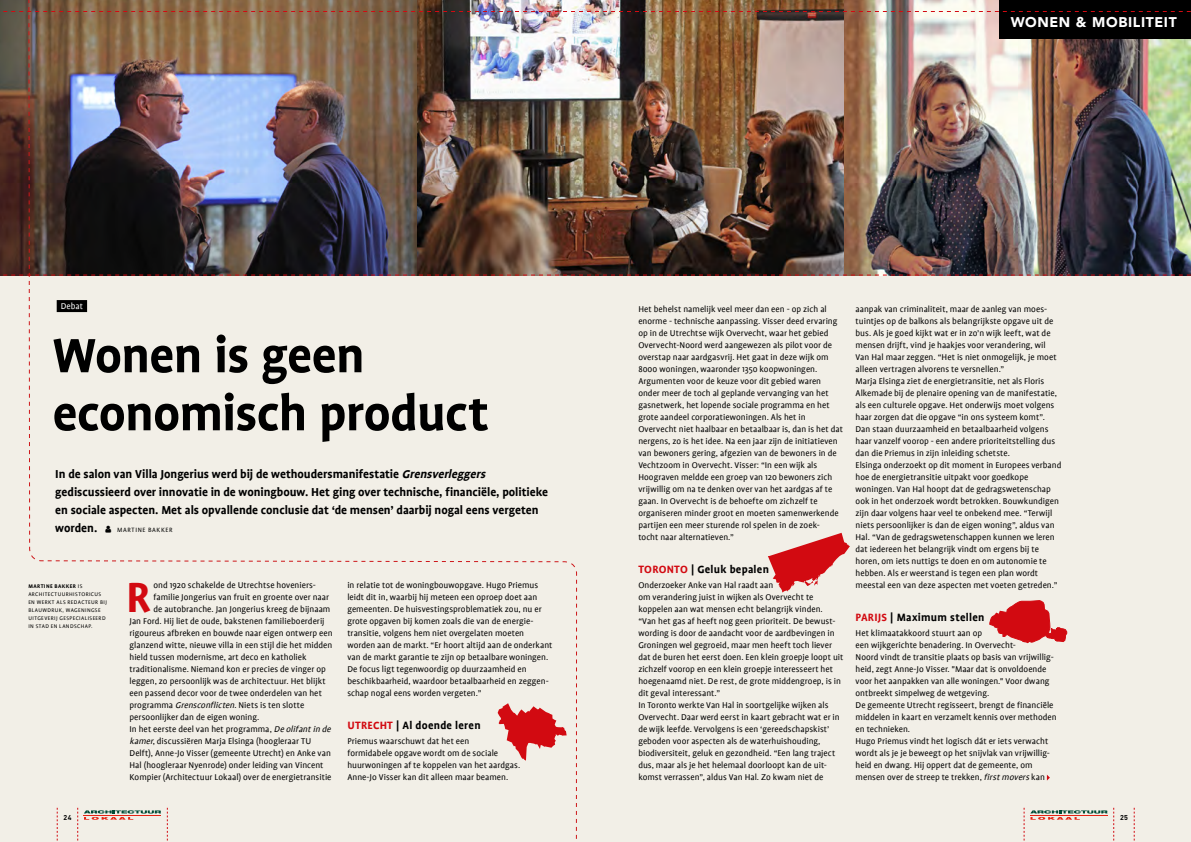
<style>
.page{position:relative;width:1191px;height:842px;background:#fff}
.page>*{position:absolute;margin:0;border:0;box-sizing:border-box;transform-origin:0 0}
.t1{font:700 55px/58px "Profile";letter-spacing:-.015em;color:#000}
.t2{font:700 47.8px "Profile";color:#d20a11}
.t3{font:900 14px "Avenir";letter-spacing:.045em;color:#fff}
.t4{font:700 13px/18px "Profile";letter-spacing:-.005em;color:#000}
.t5{font:700 12px "Profile";letter-spacing:.025em;color:#000}
.t6{font:9.5px/12px "Profile";color:#000}
.t7{font:9.5px "Profile";letter-spacing:.005em;color:#fff}
.t8{font:7px "Profile";letter-spacing:.095em;color:#000}
.t9{font:700 7px "DIN";color:#000}
.t10{font:6px/8px "Profile";letter-spacing:.07em;color:#000}
.s1{font-style:italic}
.s2{font-weight:700}
.s3{color:#d20a11}
</style>
<div class="page">
<img style="left:0;top:0;width:1191px;height:842px">
<h3 class="t3" style="left:1010px;top:13px;width:167px">WONEN &amp; MOBILITEIT</h3>
<p class="t7" style="left:61px;top:301px;width:24px">Debat</p>
<h1 class="t1" style="left:52px;top:326px;width:438px">Wonen is geen economisch product</h1>
<p class="t4" style="left:55px;top:465px;width:494px">In de salon van Villa Jongerius werd bij de wethoudersmanifestatie <span class="s1">Grensverleggers </span>gediscussieerd over innovatie in de woningbouw. Het ging over technische, financiële, politieke en sociale aspecten. Met als opvallende conclusie dat ‘de mensen’ daarbij nogal eens vergeten worden.</p>
<p class="t8" style="left:117px;top:526px;width:57px">MARTINE BAKKER</p>
<p class="t10" style="left:28px;top:582px;width:80px"><span class="s2">MARTINE BAKKER</span> IS<br>ARCHITECTUURHISTORICUS<br>EN WERKT ALS REDACTEUR BIJ<br>BLAUWDRUK, WAGENINGSE<br>UITGEVERIJ GESPECIALISEERD<br>IN STAD EN LANDSCHAP.</p>
<p class="t9" style="left:64px;top:812px;width:9px">24</p>
<h2 class="t2" style="left:126px;top:571px;width:26px">R</h2>
<p class="t6" style="left:153px;top:579px;width:164px">ond 1920 schakelde de Utrechtse hoveniers-</p>
<p class="t6" style="left:153px;top:591px;width:177px">familie Jongerius van fruit en groente over naar</p>
<p class="t6" style="left:153px;top:603px;width:178px">de autobranche. Jan Jongerius kreeg de bijnaam</p>
<p class="t6" style="left:129px;top:615px;width:196px">Jan Ford. Hij liet de oude, bakstenen familieboerderij</p>
<p class="t6" style="left:129px;top:627px;width:205px">rigoureus afbreken en bouwde naar eigen ontwerp een</p>
<p class="t6" style="left:129px;top:639px;width:204px">glanzend witte, nieuwe villa in een stijl die het midden</p>
<p class="t6" style="left:129px;top:651px;width:179px">hield tussen modernisme, art deco en katholiek</p>
<p class="t6" style="left:129px;top:663px;width:198px">traditionalisme. Niemand kon er precies de vinger op</p>
<p class="t6" style="left:129px;top:675px;width:197px">leggen, zo persoonlijk was de architectuur. Het blijkt</p>
<p class="t6" style="left:129px;top:687px;width:194px">een passend decor voor de twee onderdelen van het</p>
<p class="t6" style="left:129px;top:699px;width:176px">programma <span class="s1">Grensconflicten</span>. Niets is ten slotte</p>
<p class="t6" style="left:129px;top:711px;width:131px">persoonlijker dan de eigen woning.</p>
<p class="t6" style="left:129px;top:723px;width:205px">In het eerste deel van het programma, <span class="s1">De olifantin de</span></p>
<p class="t6" style="left:129px;top:735px;width:183px"><span class="s1">kamer</span>, discussiëren Marja Elsinga (hoogleraar TU</p>
<p class="t6" style="left:129px;top:747px;width:203px">Delft), Anne-Jo Visser (gemeente Utrecht) en Anke van</p>
<p class="t6" style="left:129px;top:759px;width:195px">Hal (hoogleraar Nyenrode) onder leiding van Vincent</p>
<p class="t6" style="left:129px;top:771px;width:203px">Kompier (Architectuur Lokaal) over de energietransitie</p>
<p class="t6" style="left:347px;top:579px;width:207px">in relatie tot de woningbouwopgave. Hugo Priemus leidt dit in, waarbij hij meteen een oproep doet aan gemeenten. De huisvestingsproblematiek zou, nu er grote opgaven bij komen zoals die van de energie&shy;transitie, volgens hem niet overgelaten moeten worden aan de markt. “Er hoort altijd aan de onderkant van de markt garantie te zijn op betaalbare woningen.<br>De focus ligt tegenwoordig op duurzaamheid en beschikbaarheid, waardoor betaalbaarheid en zeggen&shy;schap nogal eens worden vergeten.”</p>
<p class="t5" style="left:347px;top:719px;width:135px"><span class="s3">UTRECHT</span> | Al doende leren</p>
<p class="t6" style="left:347px;top:735px;width:174px">Priemus waarschuwt dat het een<br>formidabele opgave wordt om de sociale huurwoningen af te koppelen van het aardgas.<br>Anne-Jo Visser kan dit alleen maar beamen.</p>
<p class="t6" style="left:638px;top:303px;width:206px">Het behelst namelijk veel meer dan een - op zich al enorme - technische aanpassing. Visser deed ervaring op in de Utrechtse wijk Overvecht, waar het gebied Overvecht-Noord werd aangewezen als pilot voor de overstap naar aardgasvrij. Het gaat in deze wijk om 8000 woningen, waaronder 1350 koopwoningen.<br>Argumenten voor de keuze voor dit gebied waren onder meer de toch al geplande vervanging van het gasnetwerk, het lopende sociale programma en het grote aandeel corporatiewoningen. Als het in Overvecht niet haalbaar en betaalbaar is, dan is het dat nergens, zo is het idee. Na een jaar zijn de initiatieven van bewoners gering, afgezien van de bewoners in de Vechtzoom in Overvecht. Visser: “In een wijk als Hoograven meldde een groep van 120 bewoners zich vrijwillig om na te denken over van het aardgas af te gaan. In Overvecht is de behoefte om zichzelf te organiseren minder groot en moeten samenwerkende partijen een meer sturende rol spelen in de zoek-<br>tocht naar alternatieven.”</p>
<p class="t5" style="left:638px;top:563px;width:132px"><span class="s3">TORONTO</span> | Geluk bepalen</p>
<p class="t6" style="left:638px;top:579px;width:207px">Onderzoeker Anke van Hal raadt aan<br>om verandering juist in wijken als Overvecht te koppelen aan wat mensen echt belangrijk vinden.<br>“Van het gas af heeft nog geen prioriteit. De bewust&shy;wording is door de aandacht voor de aardbevingen in Groningen wel gegroeid, maar men heeft toch liever dat de buren het eerst doen. Een klein groepje loopt uit zichzelf voorop en een klein groepje interesseert het hoegenaamd niet. De rest, de grote middengroep, is in dit geval interessant.”<br>In Toronto werkte Van Hal in soortgelijke wijken als Overvecht. Daar werd eerst in kaart gebracht wat er in de wijk leefde. Vervolgens is een ‘gereedschapskist’ geboden voor aspecten als de waterhuishouding, biodiversiteit, geluk en gezondheid. “Een lang traject dus, maar als je het helemaal doorloopt kan de uit-- komst verrassen”, aldus Van Hal. Zo kwam niet de</p>
<p class="t6" style="left:855px;top:303px;width:207px">aanpak van criminaliteit, maar de aanleg van moes&shy;tuintjes op de balkons als belangrijkste opgave uit de bus. Als je goed kijkt wat er in zo’n wijk leeft, wat de mensen drijft, vind je haakjes voor verandering, wil Van Hal maar zeggen. “Het is niet onmogelijk, je moet alleen vertragen alvorens te versnellen.”<br>Marja Elsinga ziet de energietransitie, net als Floris Alkemade bij de plenaire opening van de manifestatie, als een culturele opgave. Het onderwijs moet volgens haar zorgen dat die opgave “in ons systeem komt”.<br>Dan staan duurzaamheid en betaalbaarheid volgens haar vanzelf voorop - een andere prioriteitstelling dus dan die Priemus in zijn inleiding schetste.<br>Elsinga onderzoekt op dit moment in Europees verband hoe de energietransitie uitpakt voor goedkope woningen. Van Hal hoopt dat de gedragswetenschap ook in het onderzoek wordt betrokken. Bouwkundigen zijn daar volgens haar veel te onbekend mee. “Terwijl niets persoonlijker is dan de eigen woning”, aldus van Hal. “Van de gedragswetenschappen kunnen we leren dat iedereen het belangrijk vindt om ergens bij te horen, om iets nuttigs te doen en om autonomie te hebben. Als er weerstand is tegen een plan wordt meestal een van deze aspecten met voeten getreden.”</p>
<p class="t5" style="left:855px;top:611px;width:130px"><span class="s3">PARIJS</span> | Maximum stellen</p>
<p class="t6" style="left:855px;top:627px;width:203px">Het klimaatakkoord stuurt aan op<br>een wijkgerichte benadering. In Overvecht-<br>Noord vindt de transitie plaats op basis van vrijwillig&shy;heid, zegt Anne-Jo Visser. "Maar dat is onvoldoende voor het aanpakken van alle woningen." Voor dwang ontbreekt simpelweg de wetgeving.<br>De gemeente Utrecht regisseert, brengt de financiële middelen in kaart en verzamelt kennis over methoden en technieken.<br>Hugo Priemus vindt het logisch dát er iets verwacht wordt als je je beweegt op het snijvlak van vrijwillig&shy;heid en dwang. Hij oppert dat de gemeente, om mensen over de streep te trekken, <span class="s1">firstmovers</span>kan</p>
<p class="t9" style="left:1120px;top:812px;width:9px">25</p>
</div>
